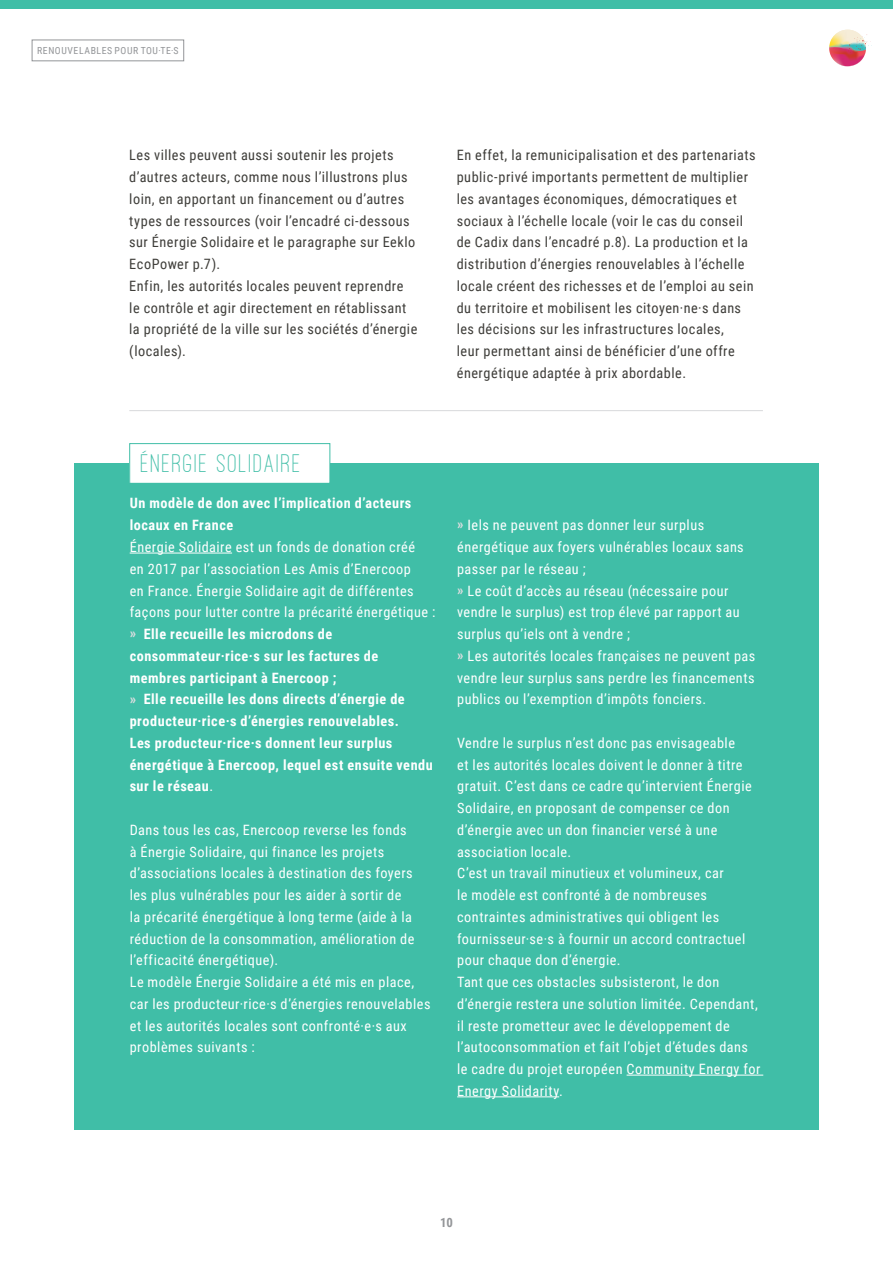
<style>
.page{position:relative;width:893px;height:1263px;background:#fff}
.page>*{position:absolute;margin:0;border:0;box-sizing:border-box;transform-origin:0 0}
.t1{font:500 26.25px "Ostrich Sans";letter-spacing:.075em;color:#40bea7}
.Copytext{font:14.25px/21.8px "Roboto Condensed";letter-spacing:.035em;color:#fff}
.Copytext-2{font:14.25px/21.8px "Roboto Condensed";letter-spacing:.035em;color:#3e3d39}
.Copytext-3{font:700 14.25px/21.8px "Roboto Condensed";letter-spacing:.035em;color:#fff}
.Seitenzahlen{font:700 12.75px "Roboto Condensed";color:#939598}
.t2{font:9.75px "Roboto Condensed";letter-spacing:.06em;color:#939598}
.s1{color:#dcdddf}
.s2{font-weight:400}
.s3{font-weight:700;color:#dcdddf}
</style>
<div class="page">
<div style="left:74px;top:463px;width:745px;height:667px;background:#40bea7"></div>
<hr style="left:130px;top:553px;width:102px;height:1px;background:#fff">
<hr style="left:627px;top:1075px;width:136px;height:1px;background:#fff">
<hr style="left:457px;top:1096px;width:102px;height:1px;background:#fff">
<hr style="left:129px;top:410px;width:634px;height:1px;background:#dcdddf">
<div style="left:130px;top:444px;width:200px;height:39px;background:#fff"></div>
<div style="left:129px;top:443px;width:201px;height:41px;border:1px solid #40bea7"></div>
<svg style="left:829px;top:30px;width:43px;height:36px"></svg>
<svg style="left:32px;top:40px;width:152px;height:21px"></svg>
<div style="left:0;top:0;width:893px;height:9px;background:#40bea7"></div>
<p class="t2" style="left:37px;top:44px;width:143px">RENOUVELABLES POUR TOU·TE·S</p>
<p class="Copytext-2" style="left:129px;top:144px;width:288px">Les villes peuvent aussi soutenir les projets d’autres acteurs, comme nous l’illustrons plus loin, en apportant un financement ou d’autres types de ressources (voir l’encadré ci-dessous sur Énergie Solidaire et le paragraphe sur Eeklo EcoPower p.7).</p>
<p class="Copytext-2" style="left:129px;top:274px;width:290px">Enfin, les autorités locales peuvent reprendre le contrôle et agir directement en rétablissant la propriété de la ville sur les sociétés d’énergie (locales).</p>
<p class="Copytext-2" style="left:457px;top:144px;width:300px">En effet, la remunicipalisation et des partenariats public-privé importants permettent de multiplier les avantages économiques, démocratiques et sociaux à l’échelle locale (voir le cas du conseil de Cadix dans l’encadré p.8). La production et la distribution d’énergies renouvelables à l’échelle locale créent des richesses et de l’emploi au sein du territoire et mobilisent les citoyen·ne·s dans les décisions sur les infrastructures locales,<br>leur permettant ainsi de bénéficier d’une offre énergétique adaptée à prix abordable.</p>
<h2 class="t1" style="left:141px;top:451px;width:161px">ÉNERGIE SOLIDAIRE</h2>
<h3 class="Copytext-3" style="left:130px;top:492px;width:283px">Un modèle de don avec l’implication d’acteurs locaux en France</h3>
<p class="Copytext" style="left:130px;top:535px;width:307px">Énergie Solidaire est un fonds de donation créé<br>en 2017 par l’association Les Amis d’Enercoop<br>en France. Énergie Solidaire agit de différentes façons pour lutter contre la précarité énergétique :</p>
<p class="Copytext-3" style="left:130px;top:622px;width:250px"><span class="s1">»</span> Elle recueille les microdons de consommateur·rice·s sur les factures de membres participant à Enercoop ;</p>
<p class="Copytext-3" style="left:130px;top:688px;width:305px"><span class="s1">»</span> Elle recueille les dons directs d’énergie de producteur·rice·s d’énergies renouvelables.<br>Les producteur·rice·s donnent leur surplus énergétique à Enercoop, lequel est ensuite vendu sur le réseau<span class="s2">.</span></p>
<p class="Copytext" style="left:130px;top:818px;width:286px">Dans tous les cas, Enercoop reverse les fonds à Énergie Solidaire, qui finance les projets d’associations locales à destination des foyers les plus vulnérables pour les aider à sortir de la précarité énergétique à long terme (aide à la réduction de la consommation, amélioration de l’efficacité énergétique).</p>
<p class="Copytext" style="left:130px;top:970px;width:302px">Le modèle Énergie Solidaire a été mis en place, car les producteur·rice·s d’énergies renouvelables et les autorités locales sont confronté·e·s aux problèmes suivants :</p>
<p class="Copytext" style="left:457px;top:514px;width:288px"><span class="s3">»</span> Iels ne peuvent pas donner leur surplus énergétique aux foyers vulnérables locaux sans passer par le réseau ;</p>
<p class="Copytext" style="left:457px;top:579px;width:284px"><span class="s3">»</span> Le coût d’accès au réseau (nécessaire pour vendre le surplus) est trop élevé par rapport au surplus qu’iels ont à vendre ;</p>
<p class="Copytext" style="left:457px;top:644px;width:300px;text-align:justify"><span class="s3">»</span> Les autorités locales françaises ne peuvent pas vendre leur surplus sans perdre les financements publics ou l’exemption d’impôts fonciers.</p>
<p class="Copytext" style="left:457px;top:731px;width:296px">Vendre le surplus n’est donc pas envisageable<br>et les autorités locales doivent le donner à titre gratuit. C’est dans ce cadre qu’intervient Énergie Solidaire, en proposant de compenser ce don d’énergie avec un don financier versé à une association locale.</p>
<p class="Copytext" style="left:457px;top:862px;width:290px">C’est un travail minutieux et volumineux, car<br>le modèle est confronté à de nombreuses contraintes administratives qui obligent les fournisseur·se·s à fournir un accord contractuel pour chaque don d’énergie.</p>
<p class="Copytext" style="left:457px;top:970px;width:305px">Tant que ces obstacles subsisteront, le don d’énergie restera une solution limitée. Cependant, il reste prometteur avec le développement de l’autoconsommation et fait l’objet d’études dans le cadre du projet européen Community Energy for Energy Solidarity.</p>
<p class="Seitenzahlen" style="left:440px;top:1214px;width:14px">10</p>
</div>
